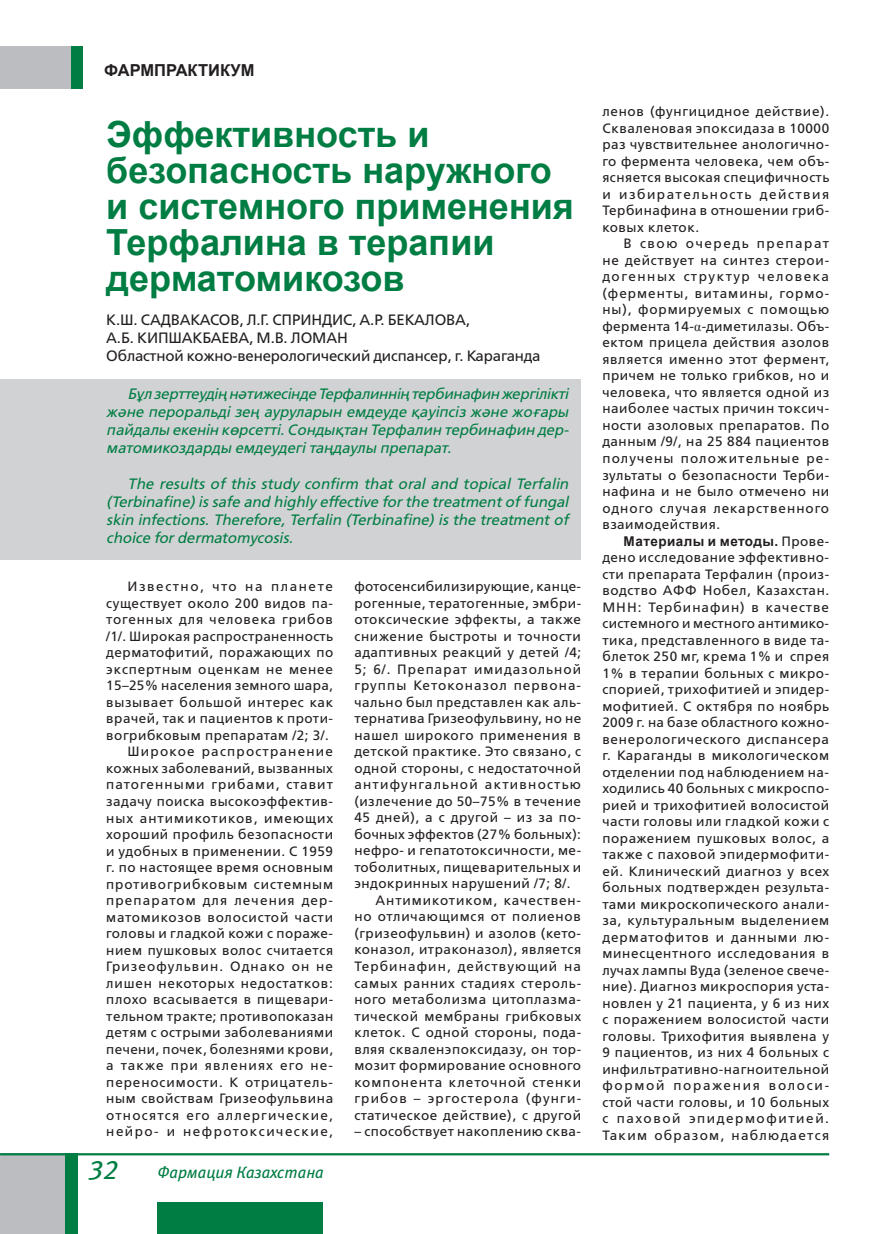
<style>
.page{position:relative;width:893px;height:1234px;background:#fff}
.page>*{position:absolute;margin:0;border:0;box-sizing:border-box;transform-origin:0 0}
.t1{font:700 36px/36px "Arial";color:#007d43}
.t2{font:italic 27px "Meta Book LFC";color:#007d43}
.t3{font:italic 16.5px "Meta Book LFC";color:#007d43}
.t4{font:700 16.5px "Arial";color:#231f20}
.t5{font:italic 500 15px/18px "DS Free Set";color:#007d43;text-align:justify}
.t6{font:500 15px/18px "DS Free Set";letter-spacing:-.01em;color:#231f20}
.t7{font:500 13.5px/16.5px "DS Free Set";letter-spacing:.04em;color:#231f20;text-align:justify}
.t8{font:500 13.5px "DS Free Set";letter-spacing:.06em;color:#231f20}
.t9{font:500 13.5px "DS Free Set";letter-spacing:.09em;color:#231f20}
.t10{font:500 13.5px "DS Free Set";letter-spacing:.08em;color:#231f20}
.t11{font:500 13.5px "DS Free Set";letter-spacing:.075em;color:#231f20}
.t12{font:500 13.5px "DS Free Set";letter-spacing:.085em;color:#231f20}
.t13{font:500 13.5px "DS Free Set";letter-spacing:.065em;color:#231f20}
.t14{font:500 13.5px "DS Free Set";letter-spacing:.07em;color:#231f20}
.t15{font:500 13.5px "DS Free Set";letter-spacing:.11em;color:#231f20}
.t16{font:700 13.5px "Arial";letter-spacing:.03em;color:#231f20}
.t17{font:500 13.5px "DS Free Set";letter-spacing:.115em;color:#231f20}
.s1{font-family:"Times New Roman";font-weight:400}
.s2{font-family:"DS Free Set";font-weight:500}
</style>
<div class="page">
<div style="left:158px;top:1201px;width:165px;height:32px;background:#007d43"></div>
<div style="left:45px;top:1153px;width:33px;height:80px;background:#007d43"></div>
<div style="left:0;top:1153px;width:65px;height:80px;background:#bcbdc0"></div>
<hr style="left:0;top:1152px;width:829px;height:3px;background:#007d43">
<div style="left:70px;top:46px;width:13px;height:42px;background:#007d43"></div>
<div style="left:0;top:46px;width:70px;height:42px;background:#bcbdc0"></div>
<div style="left:0;top:379px;width:580px;height:180px;background:#d1d2d4"></div>
<p class="t4" style="left:104px;top:59px;width:152px">Фармпрактикум</p>
<h1 class="t1" style="left:106px;top:118px;width:469px">Эффективность и безопасность наружного и системного применения<br>Терфалина в терапии дерматомикозов</h1>
<p class="t6" style="left:106px;top:311px;width:55px">К.Ш. Садвакасов</p>
<p class="t6" style="left:239px;top:311px;width:72px">, Л.Г. Сприндис</p>
<p class="t6" style="left:352px;top:311px;width:64px">, А.Р. Бекалова</p>
<p class="t6" style="left:466px;top:311px;width:6px">,</p>
<p class="t6" style="left:106px;top:329px;width:53px">А.Б. Кипшакба</p>
<p class="t6" style="left:106px;top:329px;width:436px;text-indent:115px">ева, М.В. Ломан<br>Областной кожно-венерологический диспансер, г. Караганда</p>
<p class="t5" style="left:106px;top:385px;width:464px;text-indent:21px">Бұл зерттеудің нәтижесінде Терфалиннің тербинафин жергілікті және пероральді зең ауруларын емдеуде қауіпсіз және жоғары пайдалы екенін көрсетті. Сондықтан Терфалин тербинафин дер&shy;матомикоздарды емдеудегі таңдаулы препарат.</p>
<p class="t5" style="left:106px;top:475px;width:464px;text-indent:21px">The results of this study confirm that oral and topical Terfalin (Terbinafine) is safe and highly effective for the treatment of fungal skin infections. Therefore, Terfalin (Terbinafine) is the treatment of choice for dermatomycosis.</p>
<p class="t17" style="left:128px;top:578px;width:207px">Известно, что на планете</p>
<p class="t7" style="left:106px;top:595px;width:228px">существует около 200 видов па-</p>
<p class="t13" style="left:106px;top:611px;width:228px">тогенных для человека грибов</p>
<p class="t7" style="left:106px;top:628px;width:228px">/1/. Широкая распространенность</p>
<p class="t7" style="left:106px;top:644px;width:228px">дерматофитий, поражающих по</p>
<p class="t8" style="left:106px;top:661px;width:228px">экспертным оценкам не менее</p>
<p class="t7" style="left:106px;top:677px;width:228px">15–25% населения земного шара,</p>
<p class="t7" style="left:106px;top:694px;width:228px">вызывает большой интерес как</p>
<p class="t7" style="left:106px;top:710px;width:228px">врачей, так и пациентов к проти-</p>
<p class="t7" style="left:106px;top:727px;width:224px">вогрибковым препаратам /2; 3/.</p>
<p class="t9" style="left:128px;top:743px;width:207px">Широкое распространение</p>
<p class="t7" style="left:106px;top:760px;width:228px">кожных заболеваний, вызванных</p>
<p class="t10" style="left:106px;top:776px;width:228px">патогенными грибами, ставит</p>
<p class="t7" style="left:106px;top:793px;width:228px">задачу поиска высокоэффектив-</p>
<p class="t11" style="left:106px;top:809px;width:228px">ных антимикотиков, имеющих</p>
<p class="t7" style="left:106px;top:826px;width:228px">хороший профиль безопасности</p>
<p class="t7" style="left:106px;top:842px;width:228px">и удобных в применении. С 1959</p>
<p class="t7" style="left:106px;top:859px;width:228px">г. по настоящее время основным</p>
<p class="t13" style="left:106px;top:875px;width:228px">противогрибковым системным</p>
<p class="t12" style="left:106px;top:892px;width:228px">препаратом для лечения дер-</p>
<p class="t8" style="left:106px;top:908px;width:228px">матомикозов волосистой части</p>
<p class="t7" style="left:106px;top:925px;width:228px">головы и гладкой кожи с пораже-</p>
<p class="t7" style="left:106px;top:941px;width:228px">нием пушковых волос считается</p>
<p class="t12" style="left:106px;top:958px;width:228px">гризеофульвин. Однако он не</p>
<p class="t8" style="left:106px;top:974px;width:228px">лишен некоторых недостатков:</p>
<p class="t7" style="left:106px;top:991px;width:228px">плохо всасывается в пищевари-</p>
<p class="t7" style="left:106px;top:1007px;width:228px">тельном тракте; противопоказан</p>
<p class="t7" style="left:106px;top:1024px;width:228px">детям с острыми заболеваниями</p>
<p class="t7" style="left:106px;top:1040px;width:228px">печени, почек, болезнями крови,</p>
<p class="t12" style="left:106px;top:1057px;width:228px">а также при явлениях его не-</p>
<p class="t14" style="left:106px;top:1073px;width:228px">переносимости. К отрицатель-</p>
<p class="t7" style="left:106px;top:1090px;width:228px">ным свойствам гризеофульвина</p>
<p class="t9" style="left:106px;top:1106px;width:228px">относятся его аллергические,</p>
<p class="t15" style="left:106px;top:1123px;width:228px">нейро- и нефротоксические,</p>
<h2 class="t2" style="left:88px;top:1153px;width:32px">32</h2>
<p class="t3" style="left:158px;top:1162px;width:168px">Фармация Казахстана</p>
<p class="t7" style="left:354px;top:578px;width:228px">фотосенсибилизирующие, канце-</p>
<p class="t7" style="left:354px;top:595px;width:228px">рогенные, тератогенные, эмбри-</p>
<p class="t7" style="left:354px;top:611px;width:228px">отоксические эффекты, а также</p>
<p class="t7" style="left:354px;top:628px;width:228px">снижение быстроты и точности</p>
<p class="t7" style="left:354px;top:644px;width:228px">адаптивных реакций у детей /4;</p>
<p class="t11" style="left:354px;top:661px;width:228px">5; 6/. Препарат имидазольной</p>
<p class="t10" style="left:354px;top:677px;width:228px">группы кетоконазол первона-</p>
<p class="t7" style="left:354px;top:694px;width:228px">чально был представлен как аль-</p>
<p class="t7" style="left:354px;top:710px;width:228px">тернатива гризеофульвину, но не</p>
<p class="t7" style="left:354px;top:727px;width:228px">нашел широкого применения в</p>
<p class="t7" style="left:354px;top:743px;width:228px">детской практике. Это связано, с</p>
<p class="t7" style="left:354px;top:760px;width:228px">одной стороны, с недостаточной</p>
<p class="t9" style="left:354px;top:776px;width:228px">антифунгальной активностью</p>
<p class="t7" style="left:354px;top:793px;width:228px">(излечение до 50–75% в течение</p>
<p class="t7" style="left:354px;top:809px;width:228px">45 дней), а с другой – из за по-</p>
<p class="t7" style="left:354px;top:826px;width:228px">бочных эффектов (27% больных):</p>
<p class="t7" style="left:354px;top:842px;width:228px">нефро- и гепатотоксичности, ме-</p>
<p class="t7" style="left:354px;top:859px;width:228px">тоболитных, пищеварительных и</p>
<p class="t7" style="left:354px;top:875px;width:218px">эндокринных нарушений /7; 8/.</p>
<p class="t14" style="left:376px;top:892px;width:207px">Антимикотиком, качествен-</p>
<p class="t8" style="left:354px;top:908px;width:228px">но отличающимся от полиенов</p>
<p class="t7" style="left:354px;top:925px;width:228px">(гризеофульвин) и азолов (кето-</p>
<p class="t7" style="left:354px;top:941px;width:228px">коназол, итраконазол), является</p>
<p class="t10" style="left:354px;top:958px;width:228px">Тербинафин, действующий на</p>
<p class="t7" style="left:354px;top:974px;width:228px">самых ранних стадиях стероль-</p>
<p class="t7" style="left:354px;top:991px;width:228px">ного метаболизма цитоплазма-</p>
<p class="t7" style="left:354px;top:1007px;width:228px">тической мембраны грибковых</p>
<p class="t7" style="left:354px;top:1024px;width:228px">клеток. С одной стороны, пода-</p>
<p class="t7" style="left:354px;top:1040px;width:228px">вляя скваленэпоксидазу, он тор-</p>
<p class="t7" style="left:354px;top:1057px;width:228px">мозит формирование основного</p>
<p class="t11" style="left:354px;top:1073px;width:228px">компонента клеточной стенки</p>
<p class="t9" style="left:354px;top:1090px;width:228px">грибов – эргостерола (фунги-</p>
<p class="t7" style="left:354px;top:1106px;width:228px">статическое действие), с другой</p>
<p class="t7" style="left:354px;top:1123px;width:228px">– способствует накоплению сква-</p>
<p class="t7" style="left:602px;top:104px;width:228px">ленов (фунгицидное действие).<br>Скваленовая эпоксидаза в 10000 раз чувствительнее анологично&shy;го фермента человека, чем объ&shy;ясняется высокая специфичность и избирательность действия Тербинафина в отношении гриб&shy;ковых клеток.</p>
<p class="t7" style="left:602px;top:236px;width:228px;text-indent:21px">В свою очередь препарат не действует на синтез стерои&shy;догенных структур человека (ферменты, витамины, гормо&shy;ны), формируемых с помощью фермента 14-<span class="s1">α</span>-диметилазы. Объ&shy;ектом прицела действия азолов является именно этот фермент, причем не только грибков, но и человека, что является одной из наиболее частых причин токсич&shy;ности азоловых препаратов. По данным /9/, на 25 884 пациентов получены положительные ре&shy;зультаты о безопасности Терби&shy;нафина и не было отмечено ни одного случая лекарственного взаимодействия.</p>
<p class="t16" style="left:624px;top:531px;width:207px">Материалы и методы. <span class="s2">Прове-</span></p>
<p class="t7" style="left:602px;top:549px;width:228px">дено исследование эффективно&shy;сти препарата Терфалин (произ&shy;водство АФФ Нобел, Казахстан.<br>МНН: Тербинафин) в качестве системного и местного антимико&shy;тика, представленного в виде та&shy;блеток 250 мг, крема 1% и спрея 1% в терапии больных с микро&shy;спорией, трихофитией и эпидер&shy;мофитией. С октября по ноябрь 2009 г. на базе областного кожно&shy;венерологического диспансера г. Караганды в микологическом отделении под наблюдением на&shy;ходились 40 больных с микроспо&shy;рией и трихофитией волосистой части головы или гладкой кожи с поражением пушковых волос, а также с паховой эпидермофити&shy;ей. Клинический диагноз у всех больных подтвержден результа&shy;тами микроскопического анали&shy;за, культуральным выделением дерматофитов и данными лю&shy;минесцентного исследования в лучах лампы Вуда (зеленое свече&shy;ние). Диагноз микроспория уста&shy;новлен у 21 пациента, у 6 из них с поражением волосистой части головы. Трихофития выявлена у 9 пациентов, из них 4 больных с инфильтративно-нагноительной формой поражения волоси&shy;стой части головы, и 10 больных с паховой эпидермофитией.<br>Таким образом, наблюдается</p>
</div>
